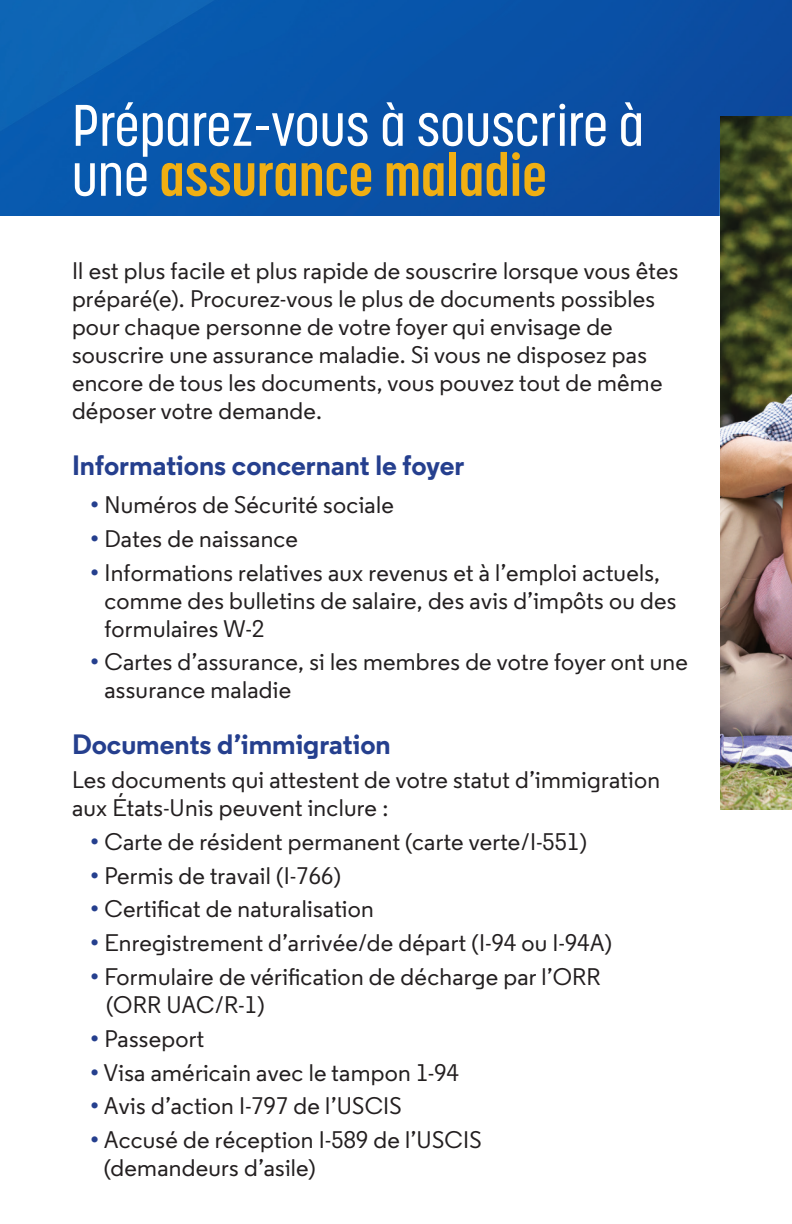
<style>
.page{position:relative;width:792px;height:1224px;background:#fff}
.page>*{position:absolute;margin:0;border:0;box-sizing:border-box;transform-origin:0 0}
.t1{font:500 58px/50px "Korolev Condensed";color:#fff}
.t2{font:700 28px "A2 Regular";color:#253f8e}
.t3{font:500 24px/28px "A2 Regular";letter-spacing:.01em;color:#231f20}
.s1{font-weight:700;color:#f0af13}
.s2{font-weight:800;color:#253f8e}
</style>
<div class="page">
<img style="left:0;top:0;width:792px;height:216px">
<img style="left:720px;top:117px;width:72px;height:693px">
<h1 class="t1" style="left:72px;top:100px;width:574px">Préparez-vous à souscrire à une <span class="s1">assurance maladie</span></h1>
<p class="t3" style="left:72px;top:257px;width:608px">Il est plus facile et plus rapide de souscrire lorsque vous êtes préparé(e). Procurez-vous le plus de documents possibles pour chaque personne de votre foyer qui envisage de souscrire une assurance maladie. Si vous ne disposez pas encore de tous les documents, vous pouvez tout de même déposer votre demande.</p>
<p class="t2" style="left:72px;top:447px;width:394px">Informations concernant le foyer</p>
<p class="t3" style="left:90px;top:491px;width:305px"><span class="s2">•</span> Numéros de Sécurité sociale</p>
<p class="t3" style="left:90px;top:525px;width:210px"><span class="s2">•</span> Dates de naissance</p>
<p class="t3" style="left:104px;top:558px;width:574px;text-indent:-14px"><span class="s2">•</span> Informations relatives aux revenus et à l’emploi actuels, comme des bulletins de salaire, des avis d’impôts ou des formulaires W-2</p>
<p class="t3" style="left:104px;top:648px;width:585px;text-indent:-14px"><span class="s2">•</span> Cartes d’assurance, si les membres de votre foyer ont une assurance maladie</p>
<p class="t2" style="left:72px;top:726px;width:320px">Documents d’immigration</p>
<p class="t3" style="left:72px;top:766px;width:590px">Les documents qui attestent de votre statut d’immigration aux États-Unis peuvent inclure :</p>
<p class="t3" style="left:90px;top:828px;width:499px"><span class="s2">•</span> Carte de résident permanent (carte verte/I-551)</p>
<p class="t3" style="left:90px;top:861px;width:252px"><span class="s2">•</span> Permis de travail (I-766)</p>
<p class="t3" style="left:90px;top:895px;width:285px"><span class="s2">•</span> Certificat de naturalisation</p>
<p class="t3" style="left:90px;top:929px;width:524px"><span class="s2">•</span> Enregistrement d’arrivée/de départ (I-94 ou I-94A)</p>
<p class="t3" style="left:106px;top:963px;width:496px;text-indent:-16px"><span class="s2">•</span> Formulaire de vérification de décharge par l’ORR (ORR UAC/R-1)</p>
<p class="t3" style="left:90px;top:1024px;width:116px"><span class="s2">•</span> Passeport</p>
<p class="t3" style="left:90px;top:1058px;width:370px"><span class="s2">•</span> Visa américain avec le tampon 1-94</p>
<p class="t3" style="left:90px;top:1092px;width:313px"><span class="s2">•</span> Avis d’action I-797 de l’USCIS</p>
<p class="t3" style="left:104px;top:1126px;width:379px;text-indent:-14px"><span class="s2">•</span> Accusé de réception I-589 de l’USCIS (demandeurs d’asile)</p>
</div>
